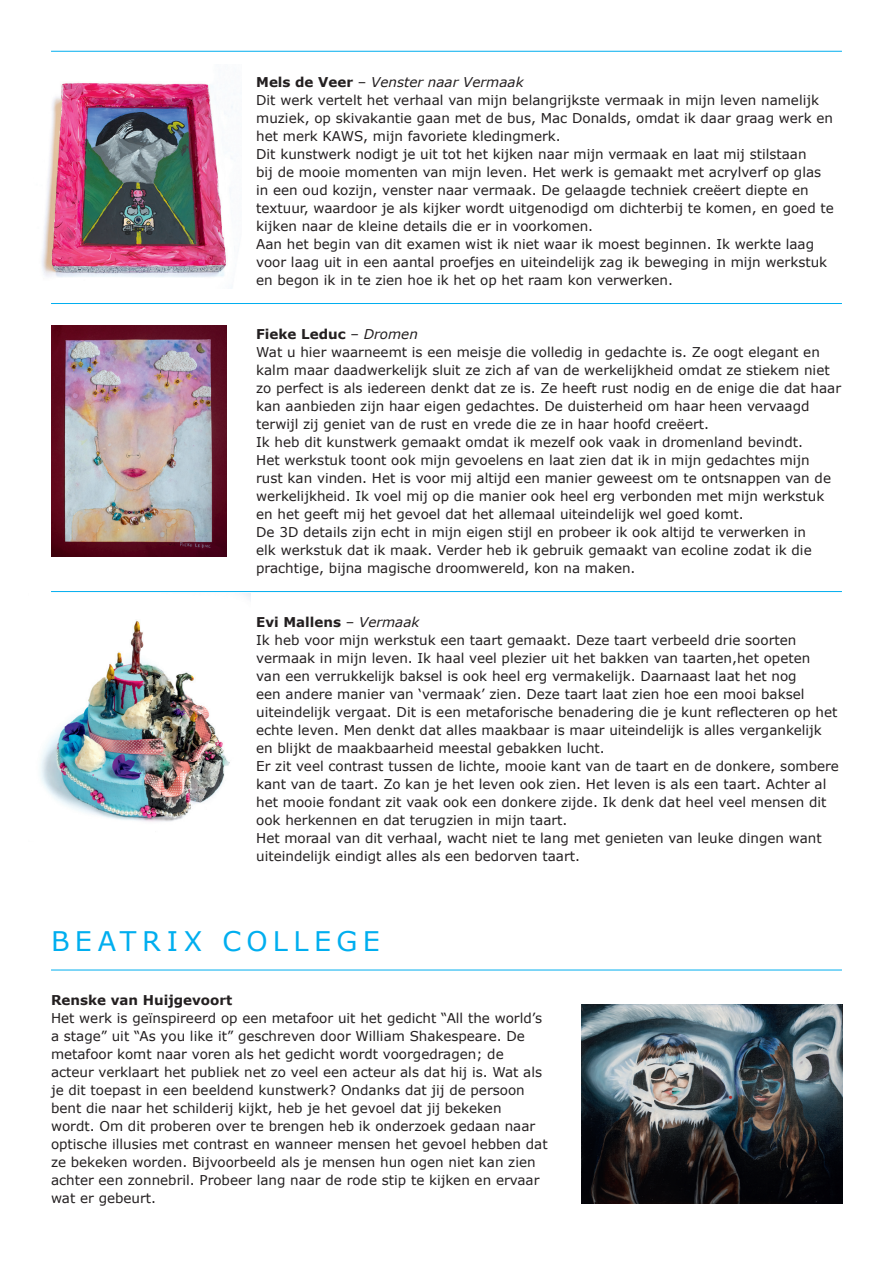
<style>
.page{position:relative;width:893px;height:1263px;background:#fff}
.page>*{position:absolute;margin:0;border:0;box-sizing:border-box;transform-origin:0 0}
.t1{font:27px "Verdana";letter-spacing:.2em;color:#00aeef}
.t2{font:13.5px/18px "Verdana";color:#231f20}
.t3{font:700 13.5px "Verdana";color:#231f20}
.s1{font-weight:700}
.s2{font-style:italic}
</style>
<div class="page">
<img style="left:40px;top:594px;width:210px;height:228px">
<hr style="left:51px;top:51px;width:791px;height:1px;background:#00aeef">
<hr style="left:51px;top:303px;width:791px;height:1px;background:#00aeef">
<hr style="left:51px;top:591px;width:791px;height:1px;background:#00aeef">
<hr style="left:51px;top:969px;width:791px;height:1px;background:#00aeef">
<img style="left:581px;top:1005px;width:261px;height:198px">
<img style="left:41px;top:82px;width:192px;height:206px">
<img style="left:51px;top:326px;width:175px;height:230px">
<p class="t2" style="left:256px;top:73px;width:579px"><span class="s1">Mels de Veer</span> – <span class="s2">Venster naar Vermaak<br></span>Dit werk vertelt het verhaal van mijn belangrijkste vermaak in mijn leven namelijk muziek, op skivakantie gaan met de bus, Mac Donalds, omdat ik daar graag werk en het merk KAWS, mijn favoriete kledingmerk.<br>Dit kunstwerk nodigt je uit tot het kijken naar mijn vermaak en laat mij stilstaan<br>bij de mooie momenten van mijn leven. Het werk is gemaakt met acrylverf op glas in een oud kozijn, venster naar vermaak. De gelaagde techniek creëert diepte en textuur, waardoor je als kijker wordt uitgenodigd om dichterbij te komen, en goed te kijken naar de kleine details die er in voorkomen.<br>Aan het begin van dit examen wist ik niet waar ik moest beginnen. Ik werkte laag voor laag uit in een aantal proefjes en uiteindelijk zag ik beweging in mijn werkstuk en begon ik in te zien hoe ik het op het raam kon verwerken.</p>
<p class="t2" style="left:256px;top:325px;width:586px"><span class="s1">Fieke Leduc</span> – <span class="s2">Dromen<br></span>Wat u hier waarneemt is een meisje die volledig in gedachte is. Ze oogt elegant en kalm maar daadwerkelijk sluit ze zich af van de werkelijkheid omdat ze stiekem niet zo perfect is als iedereen denkt dat ze is. Ze heeft rust nodig en de enige die dat haar kan aanbieden zijn haar eigen gedachtes. De duisterheid om haar heen vervaagd terwijl zij geniet van de rust en vrede die ze in haar hoofd creëert.<br>Ik heb dit kunstwerk gemaakt omdat ik mezelf ook vaak in dromenland bevindt.<br>Het werkstuk toont ook mijn gevoelens en laat zien dat ik in mijn gedachtes mijn<br>rust kan vinden. Het is voor mij altijd een manier geweest om te ontsnappen van de werkelijkheid. Ik voel mij op die manier ook heel erg verbonden met mijn werkstuk en het geeft mij het gevoel dat het allemaal uiteindelijk wel goed komt.<br>De 3D details zijn echt in mijn eigen stijl en probeer ik ook altijd te verwerken in<br>elk werkstuk dat ik maak. Verder heb ik gebruik gemaakt van ecoline zodat ik die prachtige, bijna magische droomwereld, kon na maken.</p>
<p class="t2" style="left:256px;top:613px;width:584px"><span class="s1">Evi Mallens</span> – <span class="s2">Vermaak<br></span>Ik heb voor mijn werkstuk een taart gemaakt. Deze taart verbeeld drie soorten vermaak in mijn leven. Ik haal veel plezier uit het bakken van taarten,het opeten<br>van een verrukkelijk baksel is ook heel erg vermakelijk. Daarnaast laat het nog<br>een andere manier van ‘vermaak’ zien. Deze taart laat zien hoe een mooi baksel uiteindelijk vergaat. Dit is een metaforische benadering die je kunt reflecteren op het echte leven. Men denkt dat alles maakbaar is maar uiteindelijk is alles vergankelijk en blijkt de maakbaarheid meestal gebakken lucht.<br>Er zit veel contrast tussen de lichte, mooie kant van de taart en de donkere, sombere kant van de taart. Zo kan je het leven ook zien. Het leven is als een taart. Achter al het mooie fondant zit vaak ook een donkere zijde. Ik denk dat heel veel mensen dit ook herkennen en dat terugzien in mijn taart.<br>Het moraal van dit verhaal, wacht niet te lang met genieten van leuke dingen want uiteindelijk eindigt alles als een bedorven taart.</p>
<h1 class="t1" style="left:51px;top:923px;width:330px">BEATRIX COLLEGE</h1>
<p class="t3" style="left:51px;top:991px;width:183px">Renske van Huijgevoort</p>
<p class="t2" style="left:51px;top:1009px;width:498px">Het werk is geïnspireerd op een metafoor uit het gedicht “All the world’s a stage” uit “As you like it” geschreven door William Shakespeare. De metafoor komt naar voren als het gedicht wordt voorgedragen; de acteur verklaart het publiek net zo veel een acteur als dat hij is. Wat als je dit toepast in een beeldend kunstwerk? Ondanks dat jij de persoon bent die naar het schilderij kijkt, heb je het gevoel dat jij bekeken wordt. Om dit proberen over te brengen heb ik onderzoek gedaan naar optische illusies met contrast en wanneer mensen het gevoel hebben dat ze bekeken worden. Bijvoorbeeld als je mensen hun ogen niet kan zien achter een zonnebril. Probeer lang naar de rode stip te kijken en ervaar wat er gebeurt.</p>
</div>
